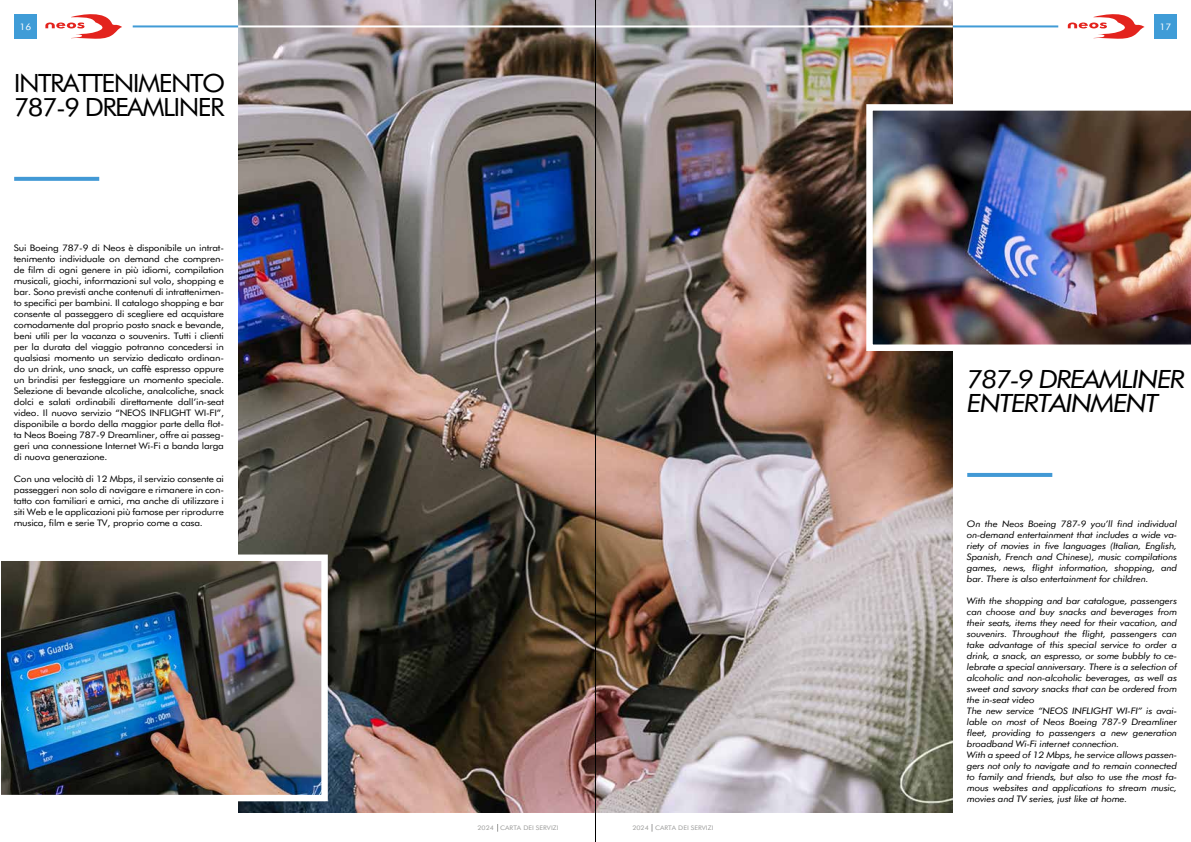
<style>
.page{position:relative;width:1191px;height:842px;background:#fff}
.page>*{position:absolute;margin:0;border:0;box-sizing:border-box;transform-origin:0 0}
.t1{font:28px/24px "Neos";letter-spacing:-.06em;color:#000;scale:.95 1}
.t2{font:italic 28px/24px "Neos";letter-spacing:-.06em;color:#000}
.t3{font:10px/11px "Neos";letter-spacing:-.02em;color:#000;text-align:justify}
.t4{font:italic 10px/11px "Neos";letter-spacing:-.02em;color:#000;text-align:justify}
.t5{font:10px "Neos";color:#fff}
.t6{font:7px "Neos";color:#9d9d9c}
</style>
<div class="page">
<div style="left:14px;top:14px;width:23px;height:25px;background:#3f9cd7"></div>
<hr style="left:133px;top:25px;width:925px;height:2px;background:#419bd6">
<div style="left:1154px;top:14px;width:22px;height:25px;background:#3f9cd7"></div>
<svg style="left:45px;top:14px;width:77px;height:25px"></svg>
<svg style="left:1067px;top:14px;width:77px;height:25px"></svg>
<img style="left:238px;top:0;width:714px;height:812px">
<img style="left:863px;top:101px;width:328px;height:253px">
<img style="left:1px;top:551px;width:330px;height:253px">
<svg style="left:14px;top:177px;width:85px;height:4px"></svg>
<hr style="left:238px;top:25px;width:714px;height:2px;background:#fff">
<hr style="left:595px;top:0;width:1px;height:842px;background:#000">
<hr style="left:967px;top:473px;width:85px;height:4px;background:#4299d5">
<p class="t5" style="left:20px;top:22px;width:13px">16</p>
<p class="t5" style="left:1159px;top:22px;width:13px">17</p>
<h1 class="t1" style="left:14px;top:70px;width:224px">INTRATTENIMENTO<br>787-9 DREAMLINER</h1>
<p class="t3" style="left:14px;top:242px;width:212px">Sui Boeing 787-9 di Neos è disponibile un intrat&shy;tenimento individuale on demand che compren&shy;de film di ogni genere in più idiomi, compilation musicali, giochi, informazioni sul volo, shopping e bar. Sono previsti anche contenuti di intrattenimen&shy;to specifici per bambini. Il catalogo shopping e bar consente al passeggero di scegliere ed acquistare comodamente dal proprio posto snack e bevande, beni utili per la vacanza o souvenirs. Tutti i clienti per la durata del viaggio potranno concedersi in qualsiasi momento un servizio dedicato ordinan&shy;do un drink, uno snack, un caffè espresso oppure un brindisi per festeggiare un momento speciale.<br>Selezione di bevande alcoliche, analcoliche, snack dolci e salati ordinabili direttamente dall’in-seat video. Il nuovo servizio “NEOS INFLIGHT WI-FI”, disponibile a bordo della maggior parte della flot&shy;ta Neos Boeing 787-9 Dreamliner, offre ai passeg&shy;geri una connessione Internet Wi-Fi a banda larga di nuova generazione.</p>
<p class="t3" style="left:14px;top:473px;width:212px">Con una velocità di 12 Mbps, il servizio consente ai passeggeri non solo di navigare e rimanere in con&shy;tatto con familiari e amici, ma anche di utilizzare i siti Web e le applicazioni più famose per riprodurre musica, film e serie TV, proprio come a casa.</p>
<p class="t6" style="left:477px;top:824px;width:83px">2024 CARTA DEI SERVIZI</p>
<p class="t6" style="left:632px;top:824px;width:83px">2024 CARTA DEI SERVIZI</p>
<h1 class="t2" style="left:967px;top:366px;width:220px">787-9 DREAMLINER<br>ENTERTAINMENT</h1>
<p class="t4" style="left:967px;top:519px;width:212px">On the Neos Boeing 787-9 you’ll find individual on-demand entertainment that includes a wide va&shy;riety of movies in five languages (Italian, English, Spanish, French and Chinese), music compilations games, news, flight information, shopping, and bar. There is also entertainment for children.</p>
<p class="t4" style="left:967px;top:596px;width:212px;text-align:left">With the shopping and bar catalogue, passengers can choose and buy snacks and beverages from their seats, items they need for their vacation, and souvenirs. Throughout the flight, passengers can take advantage of this special service to order a drink, a snack, an espresso, or some bubbly to ce&shy;lebrate a special anniversary. There is a selection of alcoholic and non-alcoholic beverages, as well as sweet and savory snacks that can be ordered from the in-seat video<br>The new service “NEOS INFLIGHT WI-FI” is avai&shy;lable on most of Neos Boeing 787-9 Dreamliner fleet, providing to passengers a new generation broadband Wi-Fi internet connection.<br>With a speed of 12 Mbps, he service allows passen&shy;gers not only to navigate and to remain connected to family and friends, but also to use the most fa&shy;mous websites and applications to stream music, movies and TV series, just like at home.</p>
</div>
